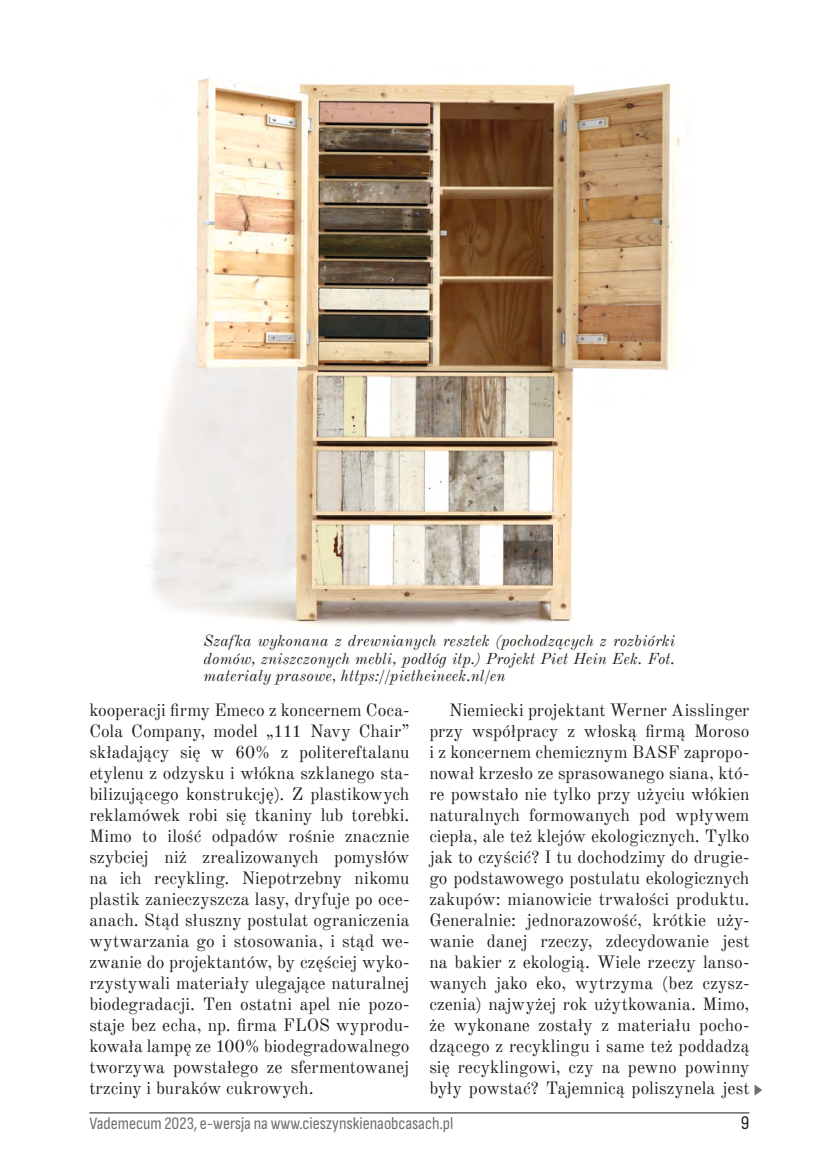
<style>
.page{position:relative;width:819px;height:1166px;background:#fff}
.page>*{position:absolute;margin:0;border:0;box-sizing:border-box;transform-origin:0 0}
.t1{font:19.25px "Sofia Sans Condensed";color:#1d1d1b}
.Tekst{font:17.5px/21px "Old Standard TT";letter-spacing:.005em;color:#1d1d1b;text-align:justify}
._6_Tekst_1{font:17.5px/21px "Old Standard TT";color:#1d1d1b;text-align:justify}
.t2{font:17.5px "Sofia Sans Condensed";color:#706f6f}
.Foto{font:italic 15.75px/17.5px "Old Standard TT";letter-spacing:.01em;color:#1d1d1b;text-align:justify}
</style>
<div class="page">
<hr style="left:89px;top:1112px;width:660px;height:1px;background:#1d1d1b">
<img style="left:149px;top:78px;width:531px;height:574px">
<svg style="left:754px;top:1084px;width:8px;height:11px"></svg>
<p class="Foto" style="left:203px;top:631px;width:473px">Szafka wykonana z drewnianych resztek (pochodzących z rozbiórki domów, zniszczonych mebli, podłóg itp.) Projekt Piet Hein Eek. Fot. materiały prasowe, https://pietheineek.nl/en</p>
<p class="_6_Tekst_1" style="left:89px;top:698px;width:321px">kooperacji firmy Emeco z koncernem Coca-Cola Company, model „111 Navy Chair” składający się w 60% z politereftalanu etylenu z odzysku i włókna szklanego sta&shy;bilizującego konstrukcję). Z plastikowych reklamówek robi się tkaniny lub torebki.<br>Mimo to ilość odpadów rośnie znacznie szybciej niż zrealizowanych pomysłów na ich recykling. Niepotrzebny nikomu plastik zanieczyszcza lasy, dryfuje po oce&shy;anach. Stąd słuszny postulat ograniczenia wytwarzania go i stosowania, i stąd we&shy;zwanie do projektantów, by częściej wyko&shy;rzystywali materiały ulegające naturalnej biodegradacji. Ten ostatni apel nie pozo&shy;staje bez echa, np. firma FLOS wyprodu&shy;kowała lampę ze 100% biodegradowalnego tworzywa powstałego ze sfermentowanej trzciny i buraków cukrowych.</p>
<p class="Tekst" style="left:429px;top:698px;width:321px;text-indent:20px">Niemiecki projektant Werner Aisslinger przy współpracy z włoską firmą Moroso i z koncernem chemicznym BASF zapropo&shy;nował krzesło ze sprasowanego siana, któ&shy;re powstało nie tylko przy użyciu włókien naturalnych formowanych pod wpływem ciepła, ale też klejów ekologicznych. Tylko jak to czyścić? I tu dochodzimy do drugie&shy;go podstawowego postulatu ekologicznych zakupów: mianowicie trwałości produktu.<br>Generalnie: jednorazowość, krótkie uży&shy;wanie danej rzeczy, zdecydowanie jest na bakier z ekologią. Wiele rzeczy lanso&shy;wanych jako eko, wytrzyma (bez czysz&shy;czenia) najwyżej rok użytkowania. Mimo, że wykonane zostały z materiału pocho&shy;dzącego z recyklingu i same też poddadzą się recyklingowi, czy na pewno powinny były powstać? Tajemnicą poliszynela jest</p>
<p class="t2" style="left:89px;top:1113px;width:365px">Vademecum 2023, e-wersja na www.cieszynskienaobcasach.pl</p>
<p class="t1" style="left:741px;top:1112px;width:10px">9</p>
</div>
